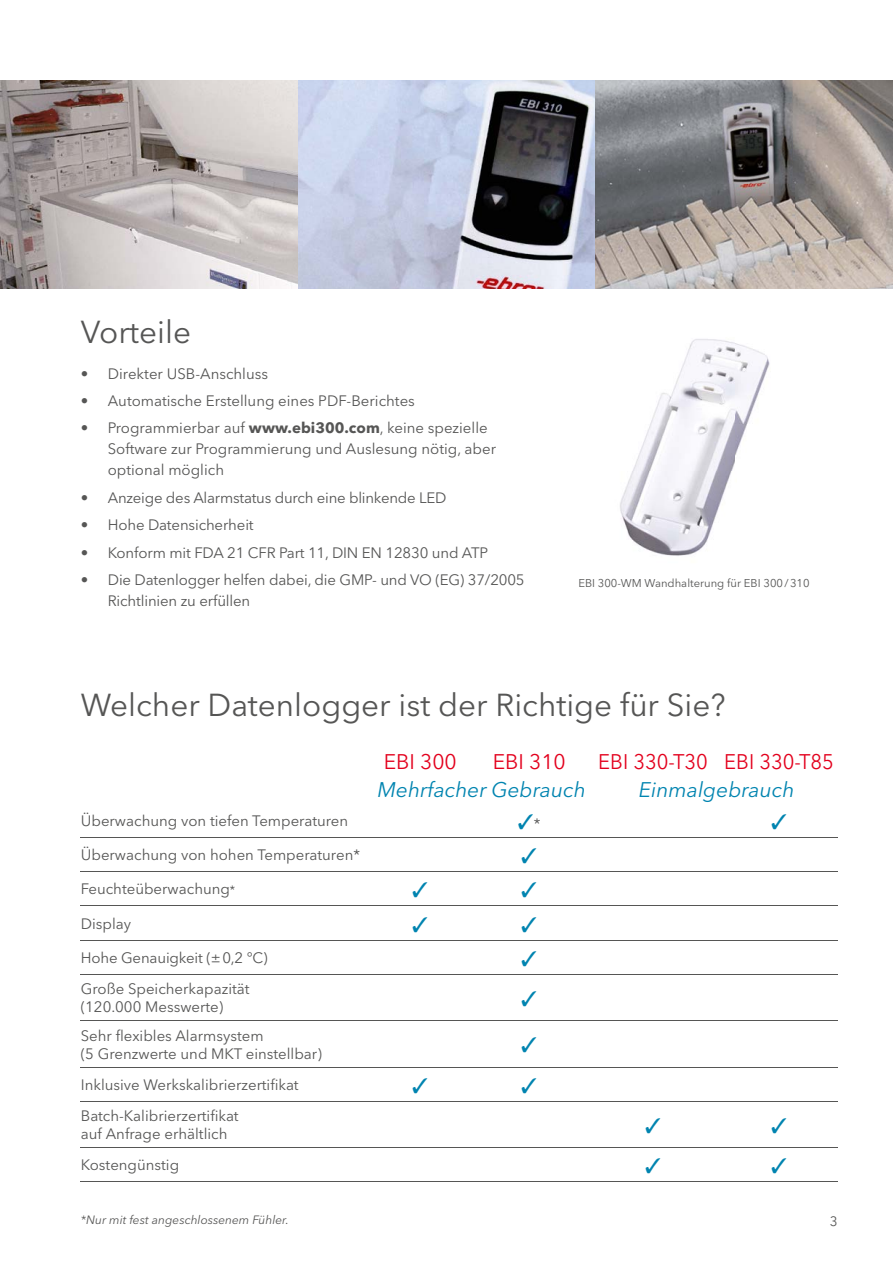
<style>
.page{position:relative;width:893px;height:1263px;background:#fff}
.page>*{position:absolute;margin:0;border:0;box-sizing:border-box;transform-origin:0 0}
.t1{font:31.5px "Avenir Next LT Pro";color:#565655}
.t2{font:italic 21px "Avenir Next LT Pro";color:#0084b0}
.t3{font:21px "Avenir Next LT Pro";color:#e3001d;scale:.96 1}
.t4{font:21px "Avenir Next LT Pro";color:#e3001d}
.t5{font:15px/18px "Avenir Next LT Pro";color:#565655}
.t6{font:13.5px "Avenir Next LT Pro";color:#565655}
.t7{font:italic 12px "Avenir Next LT Pro";color:#565655}
.t8{font:11.25px "Avenir Next LT Pro";color:#565655}
.s1{font-weight:700}
.s2{color:#0084b0}
.s3{font-size:12px}
</style>
<div class="page">
<img style="left:298px;top:81px;width:298px;height:208px">
<svg style="left:596px;top:81px;width:297px;height:208px;background:#96918f"></svg>
<svg style="left:0;top:81px;width:298px;height:208px;background:#b7afae"></svg>
<img style="left:620px;top:339px;width:150px;height:217px">
<hr style="left:81px;top:837px;width:287px;height:1px;background:#565655">
<hr style="left:368px;top:837px;width:105px;height:1px;background:#565655">
<hr style="left:473px;top:837px;width:113px;height:1px;background:#565655">
<hr style="left:586px;top:837px;width:134px;height:1px;background:#565655">
<hr style="left:720px;top:837px;width:118px;height:1px;background:#565655">
<hr style="left:81px;top:871px;width:287px;height:1px;background:#565655">
<hr style="left:368px;top:871px;width:105px;height:1px;background:#565655">
<hr style="left:473px;top:871px;width:113px;height:1px;background:#565655">
<hr style="left:586px;top:871px;width:134px;height:1px;background:#565655">
<hr style="left:720px;top:871px;width:118px;height:1px;background:#565655">
<hr style="left:81px;top:905px;width:287px;height:1px;background:#565655">
<hr style="left:368px;top:905px;width:105px;height:1px;background:#565655">
<hr style="left:473px;top:905px;width:113px;height:1px;background:#565655">
<hr style="left:586px;top:905px;width:134px;height:1px;background:#565655">
<hr style="left:720px;top:905px;width:118px;height:1px;background:#565655">
<hr style="left:81px;top:940px;width:287px;height:1px;background:#565655">
<hr style="left:368px;top:940px;width:105px;height:1px;background:#565655">
<hr style="left:473px;top:940px;width:113px;height:1px;background:#565655">
<hr style="left:586px;top:940px;width:134px;height:1px;background:#565655">
<hr style="left:720px;top:940px;width:118px;height:1px;background:#565655">
<hr style="left:81px;top:974px;width:287px;height:1px;background:#565655">
<hr style="left:368px;top:974px;width:105px;height:1px;background:#565655">
<hr style="left:473px;top:974px;width:113px;height:1px;background:#565655">
<hr style="left:586px;top:974px;width:134px;height:1px;background:#565655">
<hr style="left:720px;top:974px;width:118px;height:1px;background:#565655">
<hr style="left:81px;top:1020px;width:287px;height:1px;background:#565655">
<hr style="left:368px;top:1020px;width:105px;height:1px;background:#565655">
<hr style="left:473px;top:1020px;width:113px;height:1px;background:#565655">
<hr style="left:586px;top:1020px;width:134px;height:1px;background:#565655">
<hr style="left:720px;top:1020px;width:118px;height:1px;background:#565655">
<hr style="left:81px;top:1066px;width:287px;height:1px;background:#565655">
<hr style="left:368px;top:1066px;width:105px;height:1px;background:#565655">
<hr style="left:473px;top:1066px;width:113px;height:1px;background:#565655">
<hr style="left:586px;top:1066px;width:134px;height:1px;background:#565655">
<hr style="left:720px;top:1066px;width:118px;height:1px;background:#565655">
<hr style="left:81px;top:1101px;width:287px;height:1px;background:#565655">
<hr style="left:368px;top:1101px;width:105px;height:1px;background:#565655">
<hr style="left:473px;top:1101px;width:113px;height:1px;background:#565655">
<hr style="left:586px;top:1101px;width:134px;height:1px;background:#565655">
<hr style="left:720px;top:1101px;width:118px;height:1px;background:#565655">
<hr style="left:81px;top:1147px;width:287px;height:1px;background:#565655">
<hr style="left:368px;top:1147px;width:105px;height:1px;background:#565655">
<hr style="left:473px;top:1147px;width:113px;height:1px;background:#565655">
<hr style="left:586px;top:1147px;width:134px;height:1px;background:#565655">
<hr style="left:720px;top:1147px;width:118px;height:1px;background:#565655">
<hr style="left:81px;top:1181px;width:287px;height:1px;background:#565655">
<hr style="left:368px;top:1181px;width:105px;height:1px;background:#565655">
<hr style="left:473px;top:1181px;width:113px;height:1px;background:#565655">
<hr style="left:586px;top:1181px;width:134px;height:1px;background:#565655">
<hr style="left:720px;top:1181px;width:118px;height:1px;background:#565655">
<h1 class="t1" style="left:81px;top:313px;width:112px">Vorteile</h1>
<p class="t5" style="left:81px;top:364px;width:189px">• Direkter USB-Anschluss</p>
<p class="t5" style="left:81px;top:392px;width:336px">• Automatische Erstellung eines PDF-Berichtes</p>
<p class="t5" style="left:108px;top:418px;width:390px;line-height:21px;text-indent:-27px">• Programmierbar auf <span class="s1">www.ebi300.com</span>, keine spezielle<br>Software zur Programmierung und Auslesung nötig, aber optional möglich</p>
<p class="t5" style="left:81px;top:489px;width:367px">• Anzeige des Alarmstatus durch eine blinkende LED</p>
<p class="t5" style="left:81px;top:516px;width:174px">• Hohe Datensicherheit</p>
<p class="t5" style="left:81px;top:543px;width:409px">• Konform mit FDA 21 CFR Part 11, DIN EN 12830 und ATP</p>
<p class="t5" style="left:108px;top:569px;width:418px;line-height:21px;text-indent:-27px">• Die Datenlogger helfen dabei, die GMP- und VO (EG) 37/2005<br>Richtlinien zu erfüllen</p>
<p class="t8" style="left:578px;top:576px;width:233px">EBI 300-WM Wandhalterung für EBI 300 / 310</p>
<h1 class="t1" style="left:81px;top:686px;width:646px">Welcher Datenlogger ist der Richtige für Sie?</h1>
<h2 class="t4" style="left:384px;top:749px;width:75px">EBI 300</h2>
<h2 class="t4" style="left:493px;top:749px;width:75px">EBI 310</h2>
<h2 class="t3" style="left:598px;top:749px;width:247px">EBI 330-T30 EBI 330-T85</h2>
<h2 class="t2" style="left:378px;top:777px;width:210px">Mehrfacher Gebrauch</h2>
<h2 class="t2" style="left:639px;top:777px;width:157px">Einmalgebrauch</h2>
<p class="t5" style="left:81px;top:812px;width:269px">Überwachung von tiefen Temperaturen</p>
<p class="t5" style="left:518px;top:815px;width:24px"><span class="s2">✓</span>*</p>
<p class="t5" style="left:81px;top:846px;width:281px">Überwachung von hohen Temperaturen*</p>
<p class="t5" style="left:81px;top:880px;width:156px">Feuchteüberwachung<span class="s3">*</span></p>
<p class="t5" style="left:81px;top:914px;width:52px">Display</p>
<p class="t5" style="left:81px;top:949px;width:188px">Hohe Genauigkeit (± 0,2 °C)</p>
<p class="t5" style="left:81px;top:980px;width:170px">Große Speicherkapazität (120.000 Messwerte)</p>
<p class="t5" style="left:81px;top:1026px;width:243px">Sehr flexibles Alarmsystem<br>(5 Grenzwerte und MKT einstellbar)</p>
<p class="t5" style="left:81px;top:1075px;width:219px">Inklusive Werkskalibrierzertifikat</p>
<p class="t5" style="left:81px;top:1107px;width:159px">Batch-Kalibrierzertifikat auf Anfrage erhältlich</p>
<p class="t5" style="left:81px;top:1156px;width:100px">Kostengünstig</p>
<p class="t7" style="left:81px;top:1213px;width:210px">*Nur mit fest angeschlossenem Fühler.</p>
<p class="t6" style="left:830px;top:1213px;width:9px">3</p>
</div>
